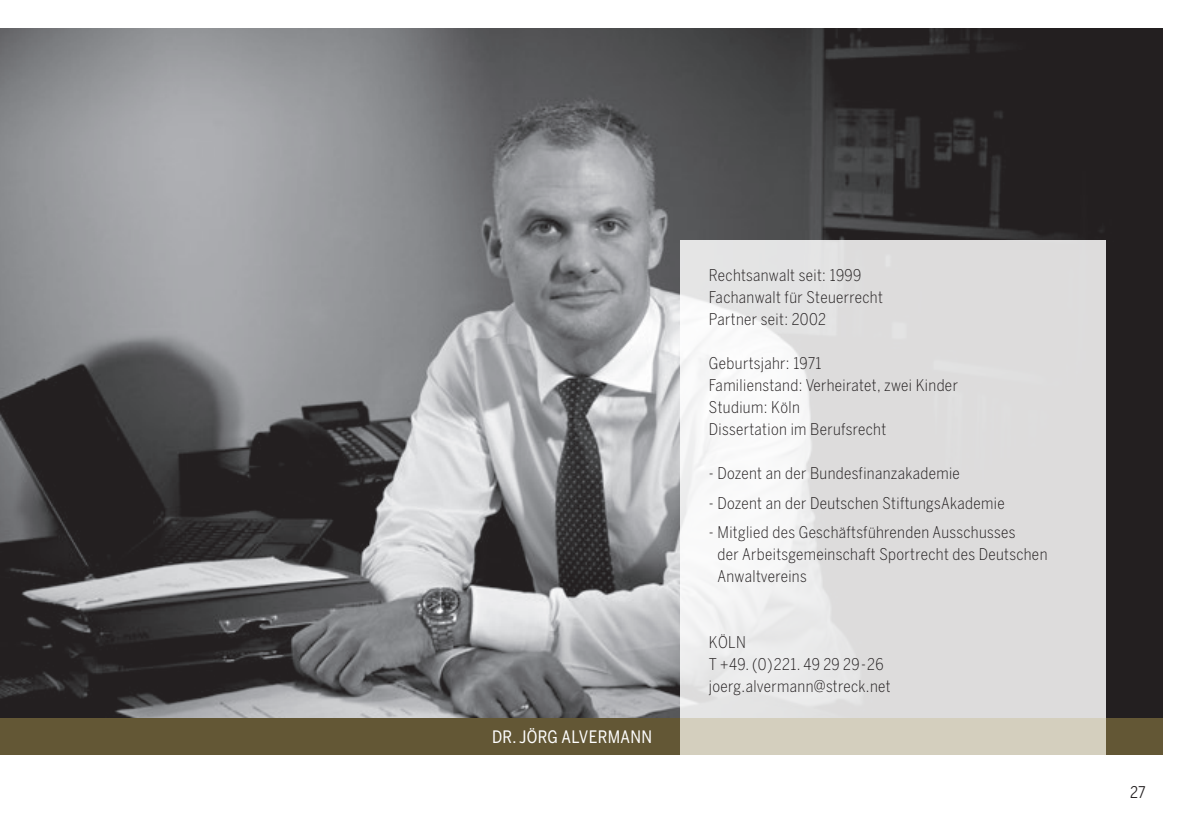
<style>
.page{position:relative;width:1191px;height:840px;background:#fff}
.page>*{position:absolute;margin:0;border:0;box-sizing:border-box;transform-origin:0 0}
.t1{font:17px "Benton Sans Cond";letter-spacing:.02em;color:#fff}
.t2{font:300 16px/22px "Benton Sans Cond";letter-spacing:.025em;color:#231f20}
.t3{font:16px "Benton Sans Cond";color:#231f20}
</style>
<div class="page">
<img style="left:0;top:28px;width:1162px;height:689px">
<div style="left:0;top:717px;width:1162px;height:37px;background:#635735"></div>
<svg style="left:680px;top:240px;width:426px;height:477px;fill:#dddcdc"></svg>
<div style="left:680px;top:717px;width:426px;height:37px;background:#d4cfbe"></div>
<p class="t1" style="left:492px;top:726px;width:162px">DR. JÖRG ALVERMANN</p>
<p class="t2" style="left:709px;top:264px;width:175px">Rechtsanwalt seit: 1999<br>Fachanwalt für Steuerrecht<br>Partner seit: 2002</p>
<p class="t2" style="left:709px;top:352px;width:250px">Geburtsjahr: 1971<br>Familienstand: Verheiratet, zwei Kinder<br>Studium: Köln<br>Dissertation im Berufsrecht</p>
<p class="t2" style="left:709px;top:462px;width:252px">- Dozent an der Bundesfinanzakademie</p>
<p class="t2" style="left:709px;top:491px;width:297px">- Dozent an der Deutschen StiftungsAkademie</p>
<p class="t2" style="left:717px;top:521px;width:331px;text-indent:-9px">- Mitglied des Geschäftsführenden Ausschusses<br>der -Arbeitsgemeinschaft Sportrecht des Deutschen<br>Anwaltvereins</p>
<p class="t2" style="left:709px;top:631px;width:183px">KÖLN<br>T +49. (0)221. 49 29 29-26 joerg.alvermann@streck.net</p>
<p class="t3" style="left:1130px;top:782px;width:17px">27</p>
</div>
